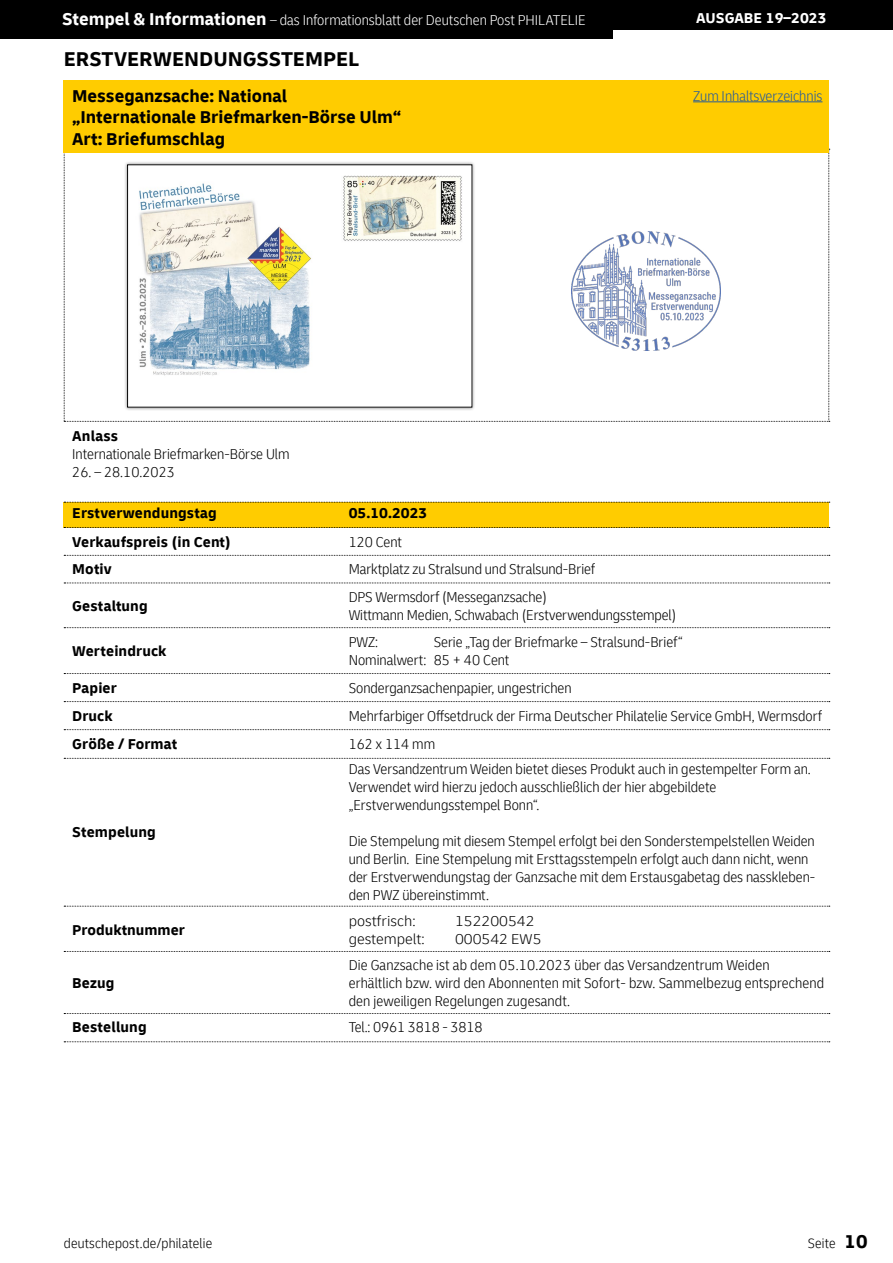
<style>
.page{position:relative;width:893px;height:1263px;background:#fff}
.page>*{position:absolute;margin:0;border:0;box-sizing:border-box;transform-origin:0 0}
.t1{font:700 21px "Delivery";color:#000}
.t2{font:700 18px/21.6px "Delivery";color:#000}
.t3{font:300 condensed 15px/18px "Delivery";color:#000}
.t4{font:700 15px/28px "Delivery";letter-spacing:.01em;color:#000}
.t5{font:300 condensed 15px "Delivery";color:#fff}
.t6{font:300 15px "Delivery";color:#000}
.t7{font:300 condensed 15px "Delivery";color:#275b9b}
.t8{font:700 15px "Delivery";color:#fff}
.t9{font:300 condensed 14.25px "Delivery";letter-spacing:.015em;color:#000}
.s1{font-weight:700;font-stretch:normal;font-size:18px}
.s2{font-weight:700;font-stretch:normal;font-size:19.5px}
</style>
<div class="page">
<div style="left:0;top:0;width:893px;height:30px;background:#000"></div>
<div style="left:0;top:0;width:612px;height:38px;background:#000"></div>
<svg style="left:64px;top:149px;width:766px;height:273px"></svg>
<div style="left:64px;top:81px;width:765px;height:72px;background:#fc0"></div>
<div style="left:64px;top:502px;width:765px;height:26px;background:#fc0"></div>
<svg style="left:64px;top:502px;width:766px;height:1px"></svg>
<svg style="left:64px;top:527px;width:766px;height:1px"></svg>
<svg style="left:64px;top:555px;width:766px;height:1px"></svg>
<svg style="left:64px;top:673px;width:766px;height:1px"></svg>
<svg style="left:64px;top:701px;width:766px;height:1px"></svg>
<svg style="left:64px;top:729px;width:766px;height:1px"></svg>
<svg style="left:64px;top:758px;width:766px;height:1px"></svg>
<svg style="left:64px;top:906px;width:766px;height:1px"></svg>
<svg style="left:64px;top:583px;width:766px;height:1px"></svg>
<svg style="left:64px;top:627px;width:766px;height:1px"></svg>
<svg style="left:64px;top:951px;width:766px;height:1px"></svg>
<svg style="left:64px;top:1041px;width:766px;height:1px"></svg>
<svg style="left:64px;top:1013px;width:766px;height:1px"></svg>
<hr style="left:693px;top:101px;width:129px;height:1px;background:#275b9b">
<img style="left:572px;top:232px;width:149px;height:119px">
<div style="left:124px;top:161px;width:352px;height:250px;background:#000;opacity:.5"></div>
<img style="left:129px;top:167px;width:341px;height:238px">
<p class="t5" style="left:62px;top:12px;width:525px"><span class="s1">Stempel &amp; Informationen</span> – das Informationsblatt der Deutschen Post PHILATELIE</p>
<p class="t8" style="left:696px;top:9px;width:132px">AUSGABE 19–2023</p>
<h1 class="t1" style="left:64px;top:46px;width:297px">ERSTVERWENDUNGSSTEMPEL</h1>
<p class="t2" style="left:72px;top:85px;width:331px">Messeganzsache: National „Internationale Briefmarken-Börse Ulm“<br>Art: Briefumschlag</p>
<p class="t7" style="left:693px;top:87px;width:131px">Zum Inhaltsverzeichnis</p>
<p class="t4" style="left:72px;top:422px;width:47px">Anlass</p>
<p class="t3" style="left:72px;top:445px;width:219px">Internationale Briefmarken-Börse Ulm</p>
<p class="t3" style="left:72px;top:463px;width:104px">26. – 28.10.2023</p>
<p class="t4" style="left:72px;top:499px;width:146px">Erstverwendungstag</p>
<p class="t4" style="left:349px;top:499px;width:80px">05.10.2023</p>
<p class="t4" style="left:72px;top:528px;width:160px">Verkaufspreis (in Cent)</p>
<p class="t3" style="left:349px;top:532px;width:55px">120 Cent</p>
<p class="t4" style="left:72px;top:555px;width:41px">Motiv</p>
<p class="t3" style="left:349px;top:560px;width:248px">Marktplatz zu Stralsund und Stralsund-Brief</p>
<p class="t4" style="left:72px;top:592px;width:77px">Gestaltung</p>
<p class="t3" style="left:349px;top:587px;width:329px">DPS Wermsdorf (Messeganzsache)<br>Wittmann Medien, Schwabach (Erstverwendungsstempel)</p>
<p class="t4" style="left:72px;top:637px;width:96px">Werteindruck</p>
<p class="t3" style="left:349px;top:633px;width:336px;text-indent:85px">Serie „Tag der Briefmarke – Stralsund-Brief“<br>Nominalwert: 85 + 40 Cent</p>
<p class="t3" style="left:349px;top:633px;width:31px">PWZ:</p>
<p class="t4" style="left:72px;top:674px;width:46px">Papier<br>Druck</p>
<p class="t3" style="left:349px;top:674px;width:475px;line-height:28px">Sonderganzsachenpapier, ungestrichen<br>Mehrfarbiger Offsetdruck der Firma Deutscher Philatelie Service GmbH, Wermsdorf</p>
<p class="t4" style="left:72px;top:730px;width:107px">Größe / Format</p>
<p class="t3" style="left:349px;top:735px;width:88px">162 x 114 mm</p>
<p class="t4" style="left:72px;top:818px;width:85px">Stempelung</p>
<p class="t4" style="left:72px;top:916px;width:114px">Produktnummer</p>
<p class="t4" style="left:72px;top:969px;width:44px">Bezug</p>
<p class="t3" style="left:349px;top:760px;width:464px">Das Versandzentrum Weiden bietet dieses Produkt auch in gestempelter Form an.<br>Verwendet wird hierzu jedoch ausschließlich der hier abgebildete „Erstverwendungsstempel Bonn“.</p>
<p class="t3" style="left:349px;top:832px;width:468px">Die Stempelung mit diesem Stempel erfolgt bei den Sonderstempelstellen Weiden und Berlin. Eine Stempelung mit Ersttagsstempeln erfolgt auch dann nicht, wenn der Erstverwendungstag der Ganzsache mit dem Erstausgabetag des nasskleben&shy;den PWZ übereinstimmt.</p>
<p class="t6" style="left:349px;top:912px;width:68px">postfrisch:</p>
<p class="t6" style="left:455px;top:912px;width:81px">152200542</p>
<p class="t6" style="left:349px;top:930px;width:77px">gestempelt:</p>
<p class="t6" style="left:455px;top:930px;width:88px">000542 EW5</p>
<p class="t3" style="left:349px;top:956px;width:477px">Die Ganzsache ist ab dem 05.10.2023 über das Versandzentrum Weiden erhältlich bzw. wird den Abonnenten mit Sofort- bzw. Sammelbezug entsprechend den jeweiligen Regelungen zugesandt.</p>
<p class="t4" style="left:72px;top:1013px;width:76px">Bestellung</p>
<p class="t3" style="left:349px;top:1018px;width:135px">Tel.: 0961 3818 - 3818</p>
<p class="t9" style="left:64px;top:1235px;width:150px">deutschepost.de/philatelie</p>
<p class="t9" style="left:808px;top:1235px;width:61px">Seite <span class="s2">10</span></p>
</div>
